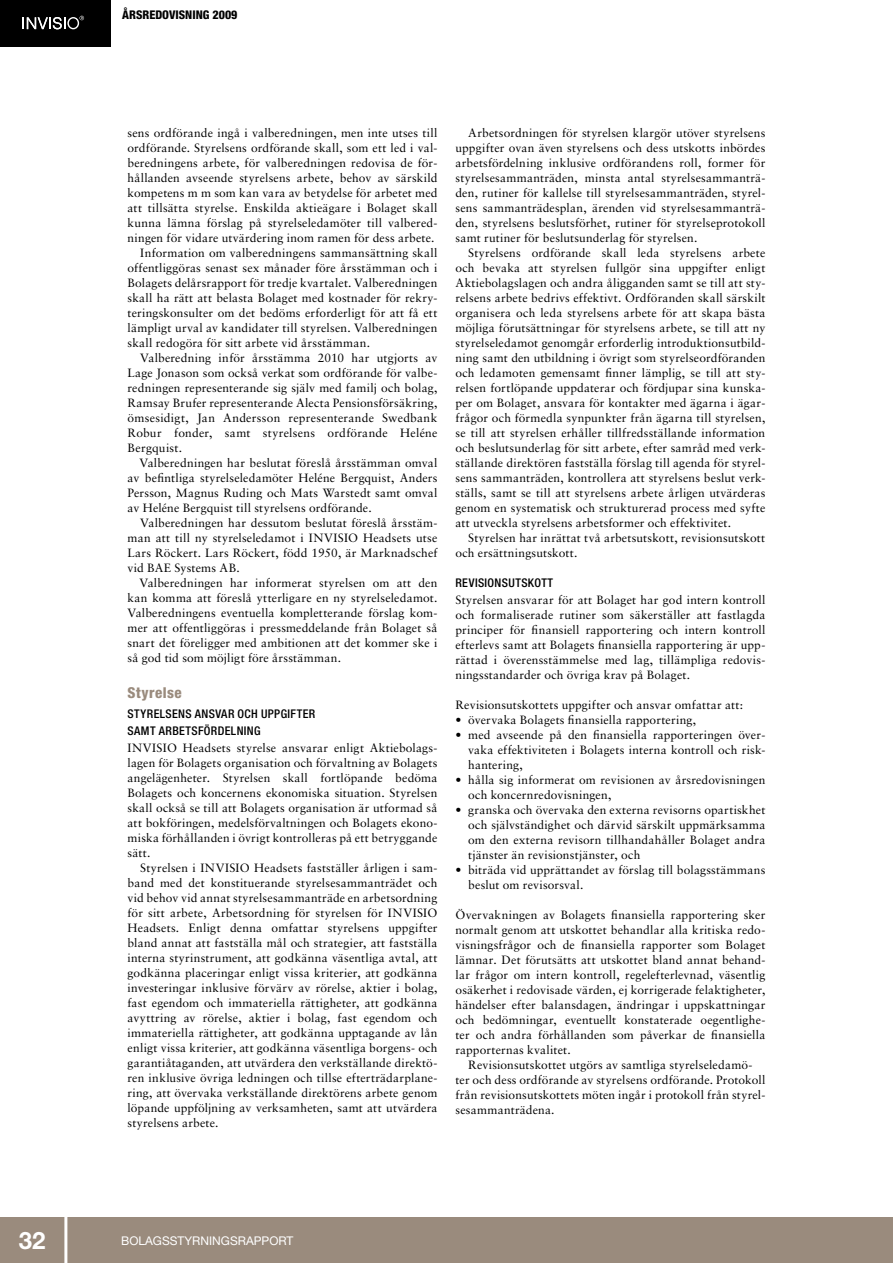
<style>
.page{position:relative;width:893px;height:1263px;background:#fff}
.page>*{position:absolute;margin:0;border:0;box-sizing:border-box;transform-origin:0 0}
.t1{font:700 24px "Helvetica Neue";color:#fff}
.t2{font:800 condensed 15px "Helvetica Neue";letter-spacing:.03em;color:#9a8b7d}
.t3{font:12px/15px "Sabon LT";letter-spacing:.015em;color:#000;text-align:justify}
.t4{font:500 condensed 12px "Helvetica Neue";letter-spacing:.035em;color:#000}
.t5{font:12px "Helvetica Neue";color:#fff}
.t6{font:800 condensed 12px "Helvetica Neue";color:#000}
</style>
<div class="page">
<div style="left:0;top:1217px;width:893px;height:46px;background:#9a8b7d"></div>
<hr style="left:64px;top:1210px;width:3px;height:53px;background:#fff">
<div style="left:0;top:0;width:111px;height:46px;background:#000"></div>
<svg style="left:23px;top:16px;width:61px;height:13px"></svg>
<h1 class="t1" style="left:19px;top:1226px;width:28px">32</h1>
<p class="t6" style="left:122px;top:7px;width:117px">ÅRSREDOVISNING 2009</p>
<p class="t3" style="left:128px;top:125px;width:311px">sens ordförande ingå i valberedningen, men inte utses till</p>
<p class="t3" style="left:128px;top:140px;width:311px">ordförande. Styrelsens ordförande skall, som ett led i val-</p>
<p class="t3" style="left:128px;top:155px;width:311px">beredningens arbete, för valberedningen redovisa de för-</p>
<p class="t3" style="left:128px;top:170px;width:311px">hållanden avseende styrelsens arbete, behov av särskild</p>
<p class="t3" style="left:128px;top:185px;width:311px">kompetens m m som kan vara av betydelse för arbetet med</p>
<p class="t3" style="left:128px;top:200px;width:311px">att tillsätta styrelse. Enskilda aktieägare i Bolaget skall</p>
<p class="t3" style="left:128px;top:215px;width:311px">kunna lämna förslag på styrelseledamöter till valbered-</p>
<p class="t3" style="left:128px;top:230px;width:309px">ningen för vidare utvärdering inom ramen för dess arbete.</p>
<p class="t3" style="left:140px;top:245px;width:299px">Information om valberedningens sammansättning skall</p>
<p class="t3" style="left:128px;top:260px;width:311px">offentliggöras senast sex månader före årsstämman och i</p>
<p class="t3" style="left:128px;top:275px;width:311px">Bolagets delårsrapport för tredje kvartalet. Valberedningen</p>
<p class="t3" style="left:128px;top:290px;width:311px">skall ha rätt att belasta Bolaget med kostnader för rekry-</p>
<p class="t3" style="left:128px;top:305px;width:311px">teringskonsulter om det bedöms erforderligt för att få ett</p>
<p class="t3" style="left:128px;top:320px;width:311px">lämpligt urval av kandidater till styrelsen. Valberedningen</p>
<p class="t3" style="left:128px;top:335px;width:244px">skall redogöra för sitt arbete vid årsstämman.</p>
<p class="t3" style="left:140px;top:350px;width:299px">Valberedning inför årsstämma 2010 har utgjorts av</p>
<p class="t3" style="left:128px;top:365px;width:311px">Lage Jonason som också verkat som ordförande för valbe-</p>
<p class="t3" style="left:128px;top:380px;width:311px">redningen representerande sig själv med familj och bolag,</p>
<p class="t3" style="left:128px;top:395px;width:311px">Ramsay Brufer representerande Alecta Pensionsförsäkring,</p>
<p class="t3" style="left:128px;top:410px;width:311px">ömsesidigt, Jan Andersson representerande Swedbank</p>
<p class="t3" style="left:128px;top:425px;width:311px">Robur fonder, samt styrelsens ordförande Heléne</p>
<p class="t3" style="left:128px;top:440px;width:56px">Bergquist.</p>
<p class="t3" style="left:140px;top:455px;width:299px">Valberedningen har beslutat föreslå årsstämman omval</p>
<p class="t3" style="left:128px;top:470px;width:311px">av befintliga styrelseledamöter Heléne Bergquist, Anders</p>
<p class="t3" style="left:128px;top:485px;width:311px">Persson, Magnus Ruding och Mats Warstedt samt omval</p>
<p class="t3" style="left:128px;top:500px;width:246px">av Heléne Bergquist till styrelsens ordförande.</p>
<p class="t3" style="left:140px;top:515px;width:299px">Valberedningen har dessutom beslutat föreslå årsstäm-</p>
<p class="t3" style="left:128px;top:530px;width:311px">man att till ny styrelseledamot i INVISIO Headsets utse</p>
<p class="t3" style="left:128px;top:545px;width:311px">Lars Röckert. Lars Röckert, född 1950, är Marknadschef</p>
<p class="t3" style="left:128px;top:560px;width:114px">vid BAE Systems AB.</p>
<p class="t3" style="left:140px;top:575px;width:299px">Valberedningen har informerat styrelsen om att den</p>
<p class="t3" style="left:128px;top:590px;width:311px">kan komma att föreslå ytterligare en ny styrelseledamot.</p>
<p class="t3" style="left:128px;top:605px;width:311px">Valberedningens eventuella kompletterande förslag kom-</p>
<p class="t3" style="left:128px;top:620px;width:311px">mer att offentliggöras i pressmeddelande från Bolaget så</p>
<p class="t3" style="left:128px;top:635px;width:311px">snart det föreligger med ambitionen att det kommer ske i</p>
<p class="t3" style="left:128px;top:650px;width:215px">så god tid som möjligt före årsstämman.</p>
<p class="t2" style="left:128px;top:684px;width:56px">Styrelse</p>
<p class="t4" style="left:128px;top:706px;width:34px">STYRELSENS</p>
<p class="t4" style="left:195px;top:706px;width:8px">ANSVA</p>
<p class="t4" style="left:228px;top:706px;width:17px">R OCH</p>
<p class="t4" style="left:261px;top:706px;width:7px">UPPGI</p>
<p class="t4" style="left:291px;top:706px;width:26px">FTER</p>
<p class="t4" style="left:128px;top:723px;width:52px">SAMT ARBETS</p>
<p class="t4" style="left:198px;top:723px;width:27px">FÖRDELNING</p>
<p class="t3" style="left:128px;top:740px;width:311px">INVISIO Headsets styrelse ansvarar enligt Aktiebolags&shy;lagen för Bolagets organisation och förvaltning av Bolagets angelägenheter. Styrelsen skall fortlöpande bedöma Bolagets och koncernens ekonomiska situation. Styrelsen skall också se till att Bolagets organisation är utformad så att bokföringen, medelsförvaltningen och Bolagets ekono&shy;miska förhållanden i övrigt kontrolleras på ett betryggande sätt.</p>
<p class="t3" style="left:128px;top:860px;width:311px;text-indent:13px">Styrelsen i INVISIO Headsets fastställer årligen i sam&shy;band med det konstituerande styrelsesammanträdet och vid behov vid annat styrelsesammanträde en arbetsordning för sitt arbete, Arbetsordning för styrelsen för INVISIO Headsets. Enligt denna omfattar styrelsens uppgifter bland annat att fastställa mål och strategier, att fastställa interna styrinstrument, att godkänna väsentliga avtal, att godkänna placeringar enligt vissa kriterier, att godkänna investeringar inklusive förvärv av rörelse, aktier i bolag, fast egendom och immateriella rättigheter, att godkänna avyttring av rörelse, aktier i bolag, fast egendom och immateriella rättigheter, att godkänna upptagande av lån enligt vissa kriterier, att godkänna väsentliga borgens- och garantiåtaganden, att utvärdera den verkställande direktö&shy;ren inklusive övriga ledningen och tillse efterträdarplane&shy;ring, att övervaka verkställande direktörens arbete genom löpande uppföljning av verksamheten, samt att utvärdera styrelsens arbete.</p>
<p class="t3" style="left:455px;top:125px;width:311px;text-indent:13px">Arbetsordningen för styrelsen klargör utöver styrelsens uppgifter ovan även styrelsens och dess utskotts inbördes arbetsfördelning inklusive ordförandens roll, former för styrelsesammanträden, minsta antal styrelsesammanträ&shy;den, rutiner för kallelse till styrelsesammanträden, styrel&shy;sens sammanträdesplan, ärenden vid styrelsesammanträ&shy;den, styrelsens beslutsförhet, rutiner för styrelseprotokoll samt rutiner för beslutsunderlag för styrelsen.</p>
<p class="t3" style="left:455px;top:245px;width:311px;text-indent:13px">Styrelsens ordförande skall leda styrelsens arbete och bevaka att styrelsen fullgör sina uppgifter enligt Aktiebolagslagen och andra åligganden samt se till att sty&shy;relsens arbete bedrivs effektivt. Ordföranden skall särskilt organisera och leda styrelsens arbete för att skapa bästa möjliga förutsättningar för styrelsens arbete, se till att ny styrelseledamot genomgår erforderlig introduktionsutbild&shy;ning samt den utbildning i övrigt som styrelseordföranden och ledamoten gemensamt finner lämplig, se till att sty&shy;relsen fortlöpande uppdaterar och fördjupar sina kunska&shy;per om Bolaget, ansvara för kontakter med ägarna i ägar&shy;frågor och förmedla synpunkter från ägarna till styrelsen, se till att styrelsen erhåller tillfredsställande information och beslutsunderlag för sitt arbete, efter samråd med verk&shy;ställande direktören fastställa förslag till agenda för styrel&shy;sens sammanträden, kontrollera att styrelsens beslut verk&shy;ställs, samt se till att styrelsens arbete årligen utvärderas genom en systematisk och strukturerad process med syfte att utveckla styrelsens arbetsformer och effektivitet.</p>
<p class="t3" style="left:455px;top:530px;width:311px;text-indent:13px">Styrelsen har inrättat två arbetsutskott, revisionsutskott och ersättningsutskott.</p>
<p class="t4" style="left:455px;top:575px;width:8px">REVISIONSUTSKOTT</p>
<p class="t3" style="left:455px;top:592px;width:311px">Styrelsen ansvarar för att Bolaget har god intern kontroll och formaliserade rutiner som säkerställer att fastlagda principer för finansiell rapportering och intern kontroll efterlevs samt att Bolagets finansiella rapportering är upp&shy;rättad i överensstämmelse med lag, tillämpliga redovis&shy;ningsstandarder och övriga krav på Bolaget.</p>
<p class="t3" style="left:455px;top:697px;width:289px">Revisionsutskottets uppgifter och ansvar omfattar att:</p>
<p class="t3" style="left:455px;top:712px;width:242px">• övervaka Bolagets finansiella rapportering,</p>
<p class="t3" style="left:468px;top:727px;width:299px;text-indent:-13px">• med avseende på den finansiella rapporteringen över&shy;vaka effektiviteten i Bolagets interna kontroll och risk&shy;hantering,</p>
<p class="t3" style="left:468px;top:772px;width:299px;text-indent:-13px">• hålla sig informerat om revisionen av årsredovisningen och koncernredovisningen,</p>
<p class="t3" style="left:468px;top:802px;width:299px;text-indent:-13px">• granska och övervaka den externa revisorns opartiskhet och självständighet och därvid särskilt uppmärksamma om den externa revisorn tillhandahåller Bolaget andra tjänster än revisionstjänster, och</p>
<p class="t3" style="left:468px;top:862px;width:299px;text-indent:-13px">• biträda vid upprättandet av förslag till bolagsstämmans beslut om revisorsval.</p>
<p class="t3" style="left:455px;top:907px;width:311px">Övervakningen av Bolagets finansiella rapportering sker normalt genom att utskottet behandlar alla kritiska redo&shy;visningsfrågor och de finansiella rapporter som Bolaget lämnar. Det förutsätts att utskottet bland annat behand&shy;lar frågor om intern kontroll, regelefterlevnad, väsentlig osäkerhet i redovisade värden, ej korrigerade felaktigheter, händelser efter balansdagen, ändringar i uppskattningar och bedömningar, eventuellt konstaterade oegentlighe&shy;ter och andra förhållanden som påverkar de finansiella rapporternas kvalitet.</p>
<p class="t3" style="left:455px;top:1057px;width:311px;text-align:left;text-indent:13px">Revisionsutskottet utgörs av samtliga styrelseledamö&shy;ter och dess ordförande av styrelsens ordförande. Protokoll från revisionsutskottets möten ingår i protokoll från styrel&shy;sesammanträdena.</p>
<p class="t5" style="left:121px;top:1233px;width:174px">BOLAGSSTYRNINGSRAPPORT</p>
</div>
